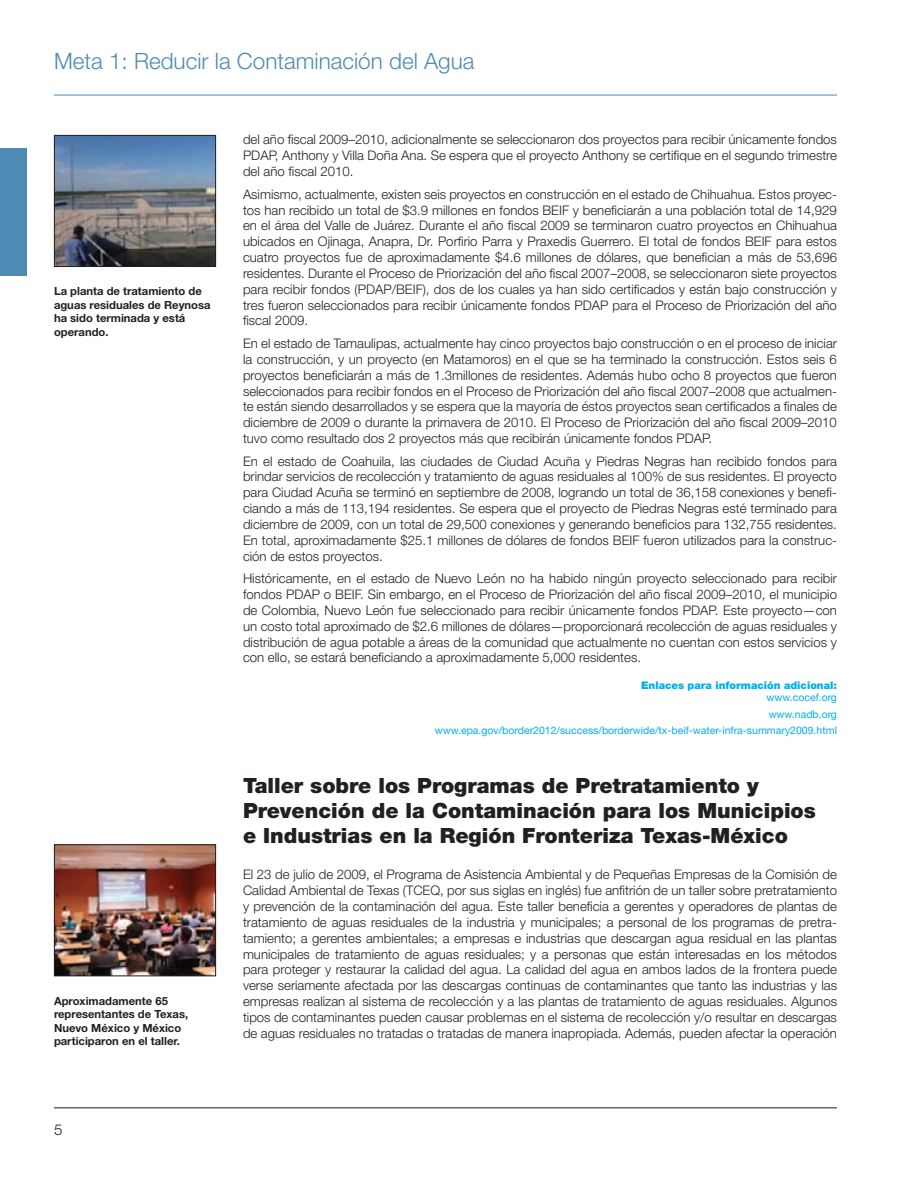
<style>
.page{position:relative;width:918px;height:1188px;background:#fff}
.page>*{position:absolute;margin:0;border:0;box-sizing:border-box;transform-origin:0 0}
.t1{font:300 22.5px "Helvetica Neue LT Std";color:#4d8bb5}
.t2{font:900 21px/25.2px "Helvetica Neue LT Std";color:#231f20}
.t3{font:300 15px "Helvetica Neue LT Std";color:#231f20}
.t4{font:300 13.2px/15.9px "Helvetica Neue LT Std";color:#231f20;text-align:justify}
.t5{font:700 11.25px/13.5px "Helvetica Neue LT Std";color:#231f20}
.t6{font:10.5px/16.4px "Helvetica Neue LT Std";color:#00aeef;text-align:right}
.t7{font:900 10.5px "Helvetica Neue LT Std";color:#00aeef}
</style>
<div class="page">
<hr style="left:54px;top:95px;width:783px;height:1px;background:#4d8bb5">
<div style="left:0;top:148px;width:27px;height:128px;background:#4d8bb5"></div>
<hr style="left:54px;top:1107px;width:783px;height:1px;background:#231f20">
<img style="left:56px;top:137px;width:158px;height:128px">
<div style="left:54px;top:135px;width:162px;height:132px;border:1px solid #231f20"></div>
<img style="left:56px;top:846px;width:158px;height:128px">
<div style="left:54px;top:844px;width:162px;height:132px;border:1px solid #231f20"></div>
<h1 class="t1" style="left:54px;top:47px;width:422px">Meta 1: Reducir la Contaminación del Agua</h1>
<p class="t5" style="left:54px;top:284px;width:158px">La planta de tratamiento de aguas residuales de Reynosa ha sido terminada y está operando.</p>
<p class="t5" style="left:54px;top:994px;width:136px">Aproximadamente 65 representantes de Texas,<br>Nuevo México y México participaron en el taller.</p>
<p class="t3" style="left:54px;top:1121px;width:10px">5</p>
<p class="t4" style="left:243px;top:132px;width:596px">del año fiscal 2009–2010, adicionalmente se seleccionaron dos proyectos para recibir únicamente fondos PDAP, Anthony y Villa Doña Ana. Se espera que el proyecto Anthony se certifique en el segundo trimestre del año fiscal 2010.</p>
<p class="t4" style="left:243px;top:186px;width:596px">Asimismo, actualmente, existen seis proyectos en construcción en el estado de Chihuahua. Estos proyec&shy;tos han recibido un total de $3.9 millones en fondos BEIF y beneficiarán a una población total de 14,929 en el área del Valle de Juárez. Durante el año fiscal 2009 se terminaron cuatro proyectos en Chihuahua ubicados en Ojinaga, Anapra, Dr. Porfirio Parra y Praxedis Guerrero. El total de fondos BEIF para estos cuatro proyectos fue de aproximadamente $4.6 millones de dólares, que benefician a más de 53,696 residentes. Durante el Proceso de Priorización del año fiscal 2007–2008, se seleccionaron siete proyectos para recibir fondos (PDAP/BEIF), dos de los cuales ya han sido certificados y están bajo construcción y tres fueron seleccionados para recibir únicamente fondos PDAP para el Proceso de Priorización del año fiscal 2009.</p>
<p class="t4" style="left:243px;top:335px;width:596px">En el estado de Tamaulipas, actualmente hay cinco proyectos bajo construcción o en el proceso de iniciar la construcción, y un proyecto (en Matamoros) en el que se ha terminado la construcción. Estos seis 6 proyectos beneficiarán a más de 1.3millones de residentes. Además hubo ocho 8 proyectos que fueron seleccionados para recibir fondos en el Proceso de Priorización del año fiscal 2007–2008 que actualmen&shy;te están siendo desarrollados y se espera que la mayoría de éstos proyectos sean certificados a finales de diciembre de 2009 o durante la primavera de 2010. El Proceso de Priorización del año fiscal 2009–2010 tuvo como resultado dos 2 proyectos más que recibirán únicamente fondos PDAP.</p>
<p class="t4" style="left:243px;top:453px;width:596px">En el estado de Coahuila, las ciudades de Ciudad Acuña y Piedras Negras han recibido fondos para brindar servicios de recolección y tratamiento de aguas residuales al 100% de sus residentes. El proyecto para Ciudad Acuña se terminó en septiembre de 2008, logrando un total de 36,158 conexiones y benefi&shy;ciando a más de 113,194 residentes. Se espera que el proyecto de Piedras Negras esté terminado para diciembre de 2009, con un total de 29,500 conexiones y generando beneficios para 132,755 residentes.<br>En total, aproximadamente $25.1 millones de dólares de fondos BEIF fueron utilizados para la construc&shy;ción de estos proyectos.</p>
<p class="t4" style="left:243px;top:570px;width:596px">Históricamente, en el estado de Nuevo León no ha habido ningún proyecto seleccionado para recibir fondos PDAP o BEIF. Sin embargo, en el Proceso de Priorización del año fiscal 2009–2010, el municipio de Colombia, Nuevo León fue seleccionado para recibir únicamente fondos PDAP. Este proyecto—con un costo total aproximado de $2.6 millones de dólares—proporcionará recolección de aguas residuales y distribución de agua potable a áreas de la comunidad que actualmente no cuentan con estos servicios y con ello, se estará beneficiando a aproximadamente 5,000 residentes.</p>
<p class="t7" style="left:641px;top:679px;width:197px">Enlaces para información adicional:</p>
<p class="t6" style="left:435px;top:689px;width:404px">www.cocef.org<br>www.nadb.org www.epa.gov/border2012/success/borderwide/tx-beif-water-infra-summary2009.html</p>
<h2 class="t2" style="left:243px;top:773px;width:574px">Taller sobre los Programas de Pretratamiento y<br>Prevención de la Contaminación para los Municipios e Industrias en la Región Fronteriza Texas-México</h2>
<p class="t4" style="left:243px;top:866px;width:596px">El 23 de julio de 2009, el Programa de Asistencia Ambiental y de Pequeñas Empresas de la Comisión de Calidad Ambiental de Texas (TCEQ, por sus siglas en inglés) fue anfitrión de un taller sobre pretratamiento y prevención de la contaminación del agua. Este taller beneficia a gerentes y operadores de plantas de tratamiento de aguas residuales de la industria y municipales; a personal de los programas de pretra&shy;tamiento; a gerentes ambientales; a empresas e industrias que descargan agua residual en las plantas municipales de tratamiento de aguas residuales; y a personas que están interesadas en los métodos para proteger y restaurar la calidad del agua. La calidad del agua en ambos lados de la frontera puede verse seriamente afectada por las descargas continuas de contaminantes que tanto las industrias y las empresas realizan al sistema de recolección y a las plantas de tratamiento de aguas residuales. Algunos tipos de contaminantes pueden causar problemas en el sistema de recolección y/o resultar en descargas de aguas residuales no tratadas o tratadas de manera inapropiada. Además, pueden afectar la operación</p>
</div>
